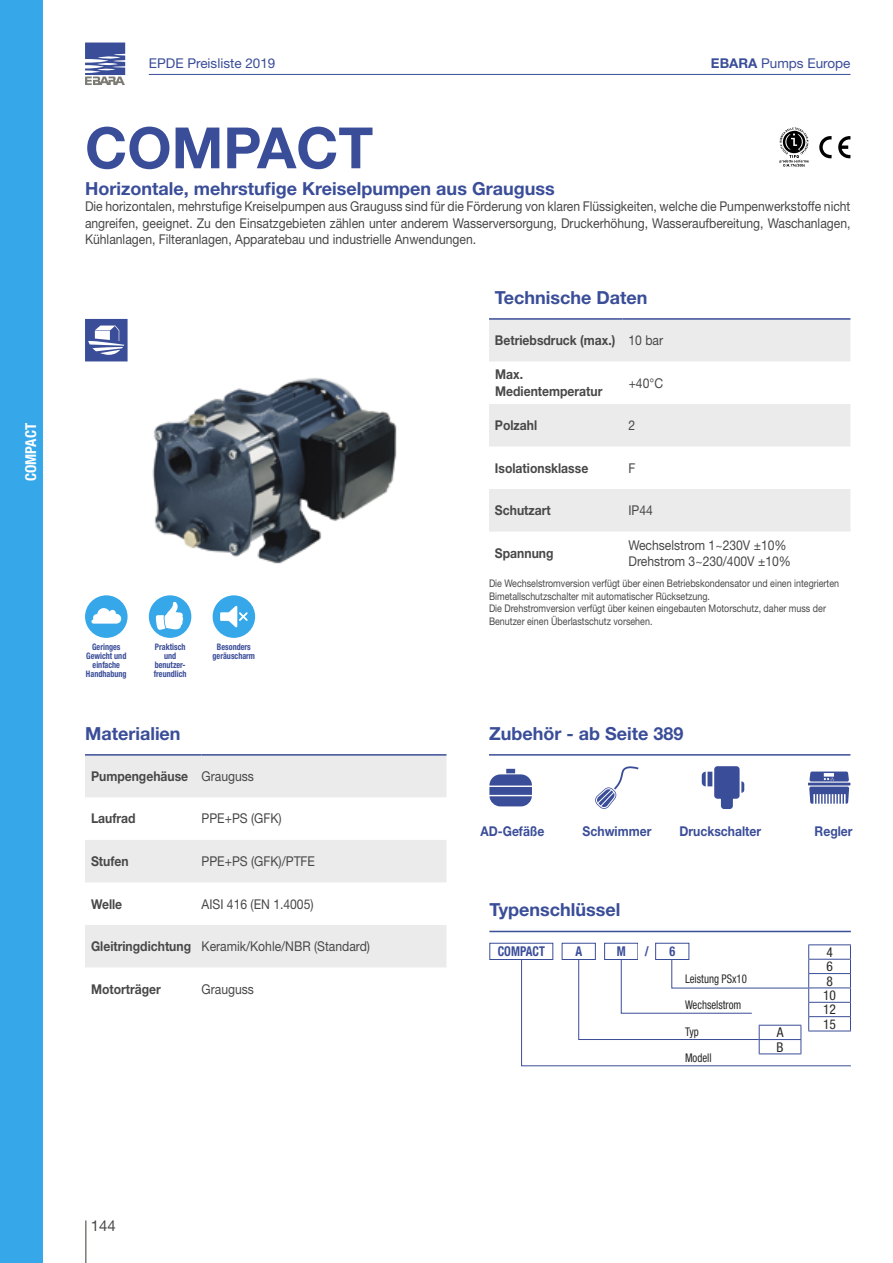
<style>
.page{position:relative;width:893px;height:1263px;background:#fff}
.page>*{position:absolute;margin:0;border:0;box-sizing:border-box;transform-origin:0 0}
.t1{font:700 57px "Helvetica Neue LT Std";color:#3a4d98}
.t2{font:700 18px "Helvetica Neue LT Std";color:#3a4d98}
.t3{font:700 condensed 15px "Helvetica Neue LT Std";color:#fff}
.t4{font:15px "Helvetica Neue LT Std";color:#484848}
.t5{font:13.5px/16.2px "Helvetica Neue LT Std";color:#484848;text-align:justify;scale:.9 1}
.t6{font:700 13.5px/16.2px "Helvetica Neue LT Std";color:#484848;scale:.9 1}
.t7{font:700 13.5px "Helvetica Neue LT Std";color:#3a4d98;scale:.9 1}
.t8{font:13.5px "Helvetica Neue LT Std";color:#3a4d98}
.t9{font:condensed 13.5px/14.4px "Helvetica Neue LT Std";color:#292929}
.t10{font:700 condensed 13.5px "Helvetica Neue LT Std";color:#3a4d98;scale:.9 1}
.t11{font:condensed 12px "Helvetica Neue LT Std";color:#292929;scale:.9 1}
.t12{font:10.5px/12.6px "Helvetica Neue LT Std";color:#484848;scale:.85 1}
.t13{font:700 condensed 9px/9px "Helvetica Neue LT Std";color:#3a4d98;text-align:center;scale:.9 1}
.s1{font-weight:700}
.s2{font-weight:400}
</style>
<div class="page">
<div style="left:0;top:0;width:43px;height:1263px;background:#36a7e9"></div>
<hr style="left:85px;top:1220px;width:2px;height:43px;background:#7c7b73">
<svg style="left:85px;top:43px;width:40px;height:42px"></svg>
<hr style="left:149px;top:74px;width:701px;height:1px;background:#3a4d98">
<img style="left:152px;top:378px;width:211px;height:186px">
<svg style="left:85px;top:756px;width:361px;height:211px;fill:#ebebeb"></svg>
<hr style="left:85px;top:754px;width:117px;height:2px;background:#3a4d98">
<hr style="left:202px;top:754px;width:244px;height:2px;background:#3a4d98">
<hr style="left:489px;top:754px;width:361px;height:2px;background:#3a4d98">
<svg style="left:489px;top:320px;width:361px;height:211px;fill:#ebebeb"></svg>
<hr style="left:489px;top:318px;width:133px;height:2px;background:#3a4d98">
<hr style="left:622px;top:318px;width:228px;height:2px;background:#3a4d98">
<div style="left:149px;top:595px;width:42px;height:43px;background:#36a7e9;border-radius:50%"></div>
<svg style="left:156px;top:601px;width:27px;height:29px"></svg>
<div style="left:85px;top:595px;width:43px;height:43px;background:#36a7e9;border-radius:50%"></div>
<svg style="left:91px;top:608px;width:30px;height:16px"></svg>
<div style="left:213px;top:595px;width:42px;height:43px;background:#36a7e9;border-radius:50%"></div>
<svg style="left:220px;top:606px;width:28px;height:22px"></svg>
<svg style="left:489px;top:769px;width:43px;height:37px"></svg>
<svg style="left:595px;top:766px;width:44px;height:43px"></svg>
<svg style="left:702px;top:766px;width:42px;height:43px"></svg>
<svg style="left:809px;top:771px;width:40px;height:10px"></svg>
<hr style="left:808px;top:783px;width:42px;height:2px;background:#3a4d98">
<svg style="left:809px;top:787px;width:40px;height:17px"></svg>
<svg style="left:819px;top:136px;width:31px;height:23px"></svg>
<svg style="left:780px;top:127px;width:29px;height:40px"></svg>
<svg style="left:85px;top:319px;width:43px;height:42px"></svg>
<hr style="left:489px;top:931px;width:362px;height:1px;background:#3a4d98">
<hr style="left:808px;top:944px;width:43px;height:1px;background:#3a4d98">
<div style="left:489px;top:943px;width:64px;height:17px;border:1px solid #3a4d98"></div>
<div style="left:562px;top:943px;width:34px;height:17px;border:1px solid #3a4d98"></div>
<div style="left:604px;top:943px;width:34px;height:17px;border:1px solid #3a4d98"></div>
<div style="left:655px;top:943px;width:34px;height:17px;border:1px solid #3a4d98"></div>
<svg style="left:521px;top:945px;width:330px;height:121px"></svg>
<p class="t3" style="left:22px;top:481px;width:60px;rotate:-90deg">COMPACT</p>
<p class="t8" style="left:149px;top:55px;width:128px">EPDE Preisliste 2019</p>
<p class="t8" style="left:711px;top:55px;width:141px"><span class="s1">EBARA</span> Pumps Europe</p>
<h1 class="t1" style="left:85px;top:113px;width:290px">COMPACT</h1>
<h2 class="t2" style="left:85px;top:178px;width:471px">Horizontale, mehrstufige Kreiselpumpen aus Grauguss</h2>
<p class="t5" style="left:85px;top:198px;width:852px">Die horizontalen, mehrstufige Kreiselpumpen aus Grauguss sind für die Förderung von klaren Flüssigkeiten, welche die Pumpenwerkstoffe nicht angreifen, geeignet. Zu den Einsatzgebieten zählen unter anderem Wasserversorgung, Druckerhöhung, Wasseraufbereitung, Waschanlagen, Kühlanlagen, Filteranlagen, Apparatebau und industrielle Anwendungen.</p>
<h2 class="t2" style="left:495px;top:286px;width:154px">Technische Daten</h2>
<p class="t6" style="left:495px;top:332px;width:188px">Betriebsdruck (max.) <span class="s2">10 bar</span></p>
<p class="t6" style="left:495px;top:366px;width:121px">Max.<br>Medientemperatur</p>
<p class="t5" style="left:629px;top:374px;width:40px">+40°C</p>
<p class="t6" style="left:495px;top:417px;width:48px">Polzahl</p>
<p class="t5" style="left:628px;top:417px;width:9px">2</p>
<p class="t6" style="left:495px;top:459px;width:105px">Isolationsklasse</p>
<p class="t5" style="left:628px;top:459px;width:9px">F</p>
<p class="t6" style="left:495px;top:502px;width:64px">Schutzart</p>
<p class="t5" style="left:628px;top:502px;width:29px">IP44</p>
<p class="t6" style="left:495px;top:544px;width:67px">Spannung</p>
<p class="t5" style="left:628px;top:536px;width:182px">Wechselstrom 1~230V ±10%<br>Drehstrom 3~230/400V ±10%</p>
<p class="t13" style="left:86px;top:642px;width:47px">Geringes<br>Gewicht und einfache<br>Handhabung</p>
<p class="t13" style="left:154px;top:642px;width:38px">Praktisch und benutzer&shy;freundlich</p>
<p class="t13" style="left:213px;top:642px;width:49px">Besonders geräuscharm</p>
<h2 class="t2" style="left:85px;top:722px;width:97px">Materialien</h2>
<p class="t6" style="left:91px;top:768px;width:183px">Pumpengehäuse <span class="s2">Grauguss</span></p>
<p class="t6" style="left:91px;top:810px;width:51px">Laufrad</p>
<p class="t5" style="left:202px;top:810px;width:91px">PPE+PS (GFK)</p>
<p class="t6" style="left:91px;top:853px;width:43px">Stufen</p>
<p class="t5" style="left:202px;top:853px;width:128px">PPE+PS (GFK)/PTFE</p>
<p class="t6" style="left:91px;top:895px;width:36px">Welle</p>
<p class="t5" style="left:202px;top:895px;width:126px">AISI 416 (EN 1.4005)</p>
<p class="t5" style="left:91px;top:938px;width:312px"><span class="s1">Gleitringdichtung</span> Keramik/Kohle/NBR (Standard)</p>
<p class="t6" style="left:91px;top:980px;width:79px">Motorträger</p>
<p class="t5" style="left:202px;top:980px;width:60px">Grauguss</p>
<p class="t12" style="left:489px;top:577px;width:413px">Die Wechselstromversion verfügt über einen Betriebskondensator und einen integrierten Bimetallschutzschalter mit automatischer Rücksetzung.<br>Die Drehstromversion verfügt über keinen eingebauten Motorschutz, daher muss der Benutzer einen Überlastschutz vorsehen.</p>
<h2 class="t2" style="left:489px;top:722px;width:196px">Zubehör - ab Seite 389</h2>
<p class="t7" style="left:480px;top:822px;width:72px">AD-Gefäße</p>
<p class="t7" style="left:583px;top:822px;width:78px">Schwimmer</p>
<p class="t7" style="left:679px;top:822px;width:92px">Druckschalter</p>
<p class="t7" style="left:815px;top:822px;width:44px">Regler</p>
<h2 class="t2" style="left:489px;top:899px;width:132px">Typenschlüssel</h2>
<p class="t10" style="left:498px;top:943px;width:54px">COMPACT</p>
<p class="t10" style="left:575px;top:943px;width:9px">A</p>
<p class="t10" style="left:617px;top:943px;width:11px">M</p>
<p class="t10" style="left:645px;top:943px;width:6px">/</p>
<p class="t10" style="left:669px;top:943px;width:8px">6</p>
<p class="t11" style="left:685px;top:972px;width:70px">Leistung PSx10</p>
<p class="t11" style="left:685px;top:998px;width:64px">Wechselstrom</p>
<p class="t11" style="left:685px;top:1024px;width:17px">Typ</p>
<p class="t11" style="left:685px;top:1051px;width:31px">Modell</p>
<p class="t9" style="left:776px;top:1025px;width:9px">A<br>B</p>
<p class="t9" style="left:823px;top:945px;width:14px">4<br>6<br>8<br>10<br>12<br>15</p>
<p class="t4" style="left:91px;top:1217px;width:27px">144</p>
</div>
